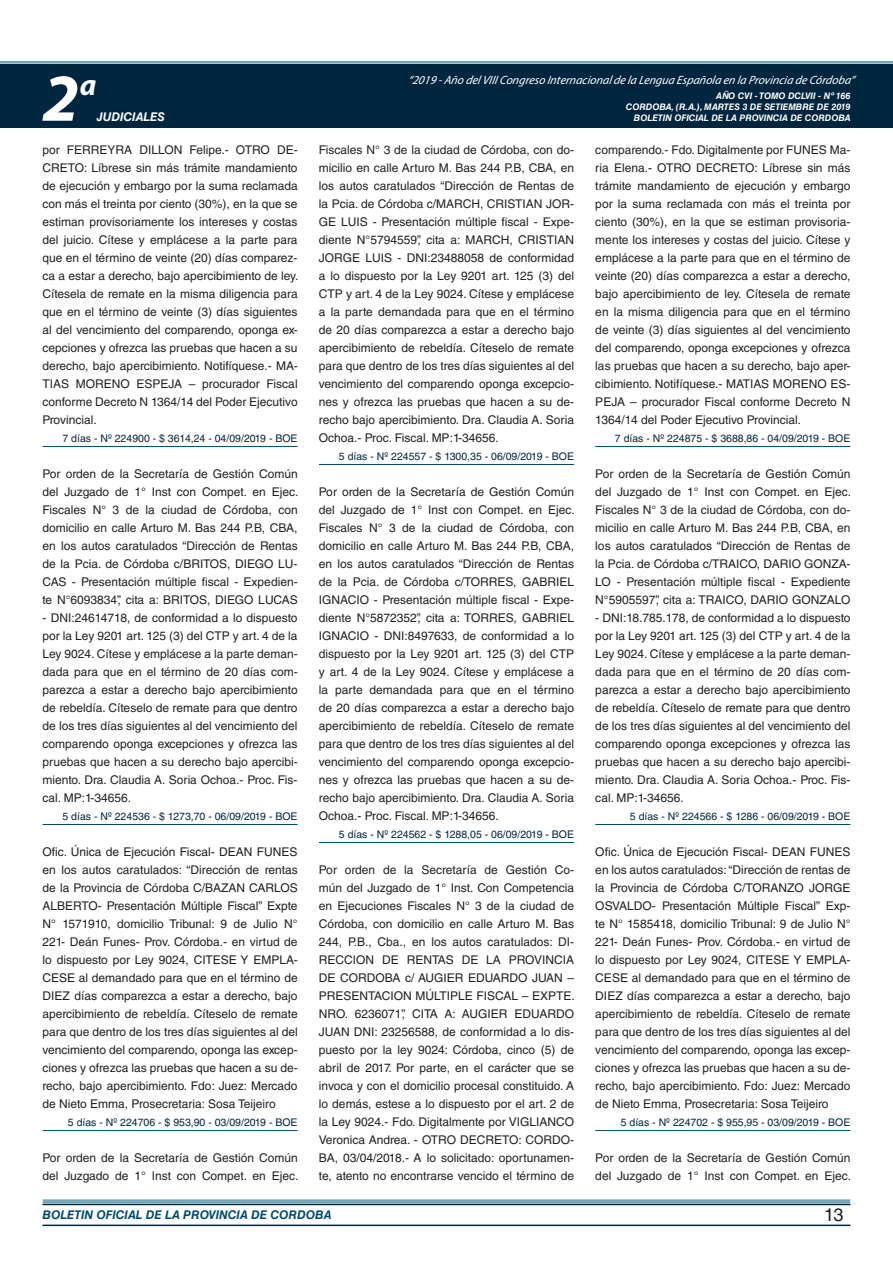
<style>
.page{position:relative;width:893px;height:1263px;background:#fff}
.page>*{position:absolute;margin:0;border:0;box-sizing:border-box;transform-origin:0 0}
.t1{font:italic 700 67.5px "Myriad Pro";color:#fff}
.t2{font:italic 700 30px "Myriad Pro";color:#fff}
.t3{font:18px "Helvetica LT Std";color:#231f20}
.t4{font:12px/18px "Helvetica LT Std";color:#231f20;text-align:justify}
.t5{font:italic 12px "Myriad Pro";color:#fff}
.t6{font:italic 700 12px "Helvetica LT Std";color:#004b6c}
.t7{font:italic 700 12px "Helvetica LT Std";color:#fff}
.t8{font:10.5px "Helvetica LT Std";color:#00263f}
.t9{font:italic 700 9px/10.8px "Helvetica LT Std";color:#fff;text-align:right}
</style>
<div class="page">
<div style="left:0;top:61px;width:893px;height:6px;background:#fff;opacity:.75"></div>
<div style="left:0;top:64px;width:893px;height:64px;background:#00263f"></div>
<hr style="left:43px;top:1224px;width:807px;height:2px;background:#00263f">
<div style="left:42px;top:1198px;width:809px;height:8px;background:#fff;opacity:.75"></div>
<hr style="left:43px;top:446px;width:255px;height:1px;background:#004b6c">
<hr style="left:43px;top:824px;width:255px;height:1px;background:#004b6c">
<hr style="left:43px;top:1130px;width:255px;height:1px;background:#004b6c">
<hr style="left:319px;top:464px;width:255px;height:1px;background:#004b6c">
<hr style="left:319px;top:842px;width:255px;height:1px;background:#004b6c">
<hr style="left:595px;top:446px;width:255px;height:1px;background:#004b6c">
<hr style="left:595px;top:824px;width:255px;height:1px;background:#004b6c">
<hr style="left:595px;top:1130px;width:255px;height:1px;background:#004b6c">
<h2 class="t2" style="left:80px;top:66px;width:18px">a</h2>
<p class="t5" style="left:408px;top:72px;width:448px">“2019 -Año delVIIICongreso Internacionalde la Lengua Esp añola en la Provincia de Córdoba”</p>
<h1 class="t1" style="left:43px;top:54px;width:38px">2</h1>
<p class="t9" style="left:626px;top:91px;width:226px">AÑO CVI - TOMO DCLVII - Nº 166<br>CORDOBA, (R.A.), MARTES 3 DE SETIEMBRE DE 2019</p>
<p class="t7" style="left:97px;top:110px;width:70px">JUDICIALES</p>
<p class="t9" style="left:634px;top:112px;width:218px">BOLETIN OFICIAL DE LA PROVINCIA DE CORDOBA</p>
<p class="t4" style="left:43px;top:141px;width:257px">por FERREYRA DILLON Felipe.- OTRO DE-CRETO: Líbrese sin más trámite mandamiento de ejecución y embargo por la suma reclamada con más el treinta por ciento (30%), en la que se estiman provisoriamente los intereses y costas del juicio. Cítese y emplácese a la parte para que en el término de veinte (20) días comparez&shy;ca a estar a derecho, bajo apercibimiento de ley.<br>Cítesela de remate en la misma diligencia para que en el término de veinte (3) días siguientes al del vencimiento del comparendo, oponga ex&shy;cepciones y ofrezca las pruebas que hacen a su derecho, bajo apercibimiento. Notifíquese.- MA-TIAS MORENO ESPEJA – procurador Fiscal conforme Decreto N 1364/14 del Poder Ejecutivo Provincial.</p>
<p class="t8" style="left:63px;top:432px;width:237px">7 días - Nº 224900 - $ 3614,24 - 04/09/2019 - BOE</p>
<p class="t4" style="left:43px;top:465px;width:257px">Por orden de la Secretaría de Gestión Común del Juzgado de 1° Inst con Compet. en Ejec.<br>Fiscales N° 3 de la ciudad de Córdoba, con domicilio en calle Arturo M. Bas 244 P.B, CBA, en los autos caratulados “Dirección de Rentas de la Pcia. de Córdoba c/BRITOS, DIEGO LU-CAS - Presentación múltiple fiscal - Expedien&shy;te N°6093834”, cita a: BRITOS, DIEGO LUCAS</p>
<p class="t4" style="left:43px;top:609px;width:257px">- DNI:24614718, de conformidad a lo dispuesto por la Ley 9201 art. 125 (3) del CTP y art. 4 de la Ley 9024. Cítese y emplácese a la parte deman&shy;dada para que en el término de 20 días com&shy;parezca a estar a derecho bajo apercibimiento de rebeldía. Cíteselo de remate para que dentro de los tres días siguientes al del vencimiento del comparendo oponga excepciones y ofrezca las pruebas que hacen a su derecho bajo apercibi&shy;miento. Dra. Claudia A. Soria Ochoa.- Proc. Fis&shy;cal. MP:1-34656.</p>
<p class="t8" style="left:63px;top:810px;width:237px">5 días - Nº 224536 - $ 1273,70 - 06/09/2019 - BOE</p>
<p class="t4" style="left:43px;top:843px;width:257px">Ofic. Única de Ejecución Fiscal- DEAN FUNES en los autos caratulados: “Dirección de rentas de la Provincia de Córdoba C/BAZAN CARLOS ALBERTO- Presentación Múltiple Fiscal” Expte N° 1571910, domicilio Tribunal: 9 de Julio N° 221- Deán Funes- Prov. Córdoba.- en virtud de lo dispuesto por Ley 9024, CITESE Y EMPLA-CESE al demandado para que en el término de DIEZ días comparezca a estar a derecho, bajo apercibimiento de rebeldía. Cíteselo de remate para que dentro de los tres días siguientes al del vencimiento del comparendo, oponga las excep&shy;ciones y ofrezca las pruebas que hacen a su de&shy;recho, bajo apercibimiento. Fdo: Juez: Mercado de Nieto Emma, Prosecretaria: Sosa Teijeiro</p>
<p class="t8" style="left:68px;top:1116px;width:231px">5 días - Nº 224706 - $ 953,90 - 03/09/2019 - BOE</p>
<p class="t4" style="left:43px;top:1149px;width:257px">Por orden de la Secretaría de Gestión Común del Juzgado de 1° Inst con Compet. en Ejec.</p>
<p class="t4" style="left:319px;top:141px;width:257px">Fiscales N° 3 de la ciudad de Córdoba, con do&shy;micilio en calle Arturo M. Bas 244 P.B, CBA, en los autos caratulados “Dirección de Rentas de la Pcia. de Córdoba c/MARCH, CRISTIAN JOR-GE LUIS - Presentación múltiple fiscal - Expe&shy;diente N°5794559”, cita a: MARCH, CRISTIAN JORGE LUIS - DNI:23488058 de conformidad a lo dispuesto por la Ley 9201 art. 125 (3) del CTP y art. 4 de la Ley 9024. Cítese y emplácese a la parte demandada para que en el término de 20 días comparezca a estar a derecho bajo apercibimiento de rebeldía. Cíteselo de remate para que dentro de los tres días siguientes al del vencimiento del comparendo oponga excepcio&shy;nes y ofrezca las pruebas que hacen a su de&shy;recho bajo apercibimiento. Dra. Claudia A. Soria Ochoa.- Proc. Fiscal. MP:1-34656.</p>
<p class="t8" style="left:339px;top:450px;width:237px">5 días - Nº 224557 - $ 1300,35 - 06/09/2019 - BOE</p>
<p class="t4" style="left:319px;top:483px;width:257px">Por orden de la Secretaría de Gestión Común del Juzgado de 1° Inst con Compet. en Ejec.<br>Fiscales N° 3 de la ciudad de Córdoba, con domicilio en calle Arturo M. Bas 244 P.B, CBA, en los autos caratulados “Dirección de Rentas de la Pcia. de Córdoba c/TORRES, GABRIEL IGNACIO - Presentación múltiple fiscal - Expe&shy;diente N°5872352”, cita a: TORRES, GABRIEL IGNACIO - DNI:8497633, de conformidad a lo dispuesto por la Ley 9201 art. 125 (3) del CTP y art. 4 de la Ley 9024. Cítese y emplácese a la parte demandada para que en el término de 20 días comparezca a estar a derecho bajo apercibimiento de rebeldía. Cíteselo de remate para que dentro de los tres días siguientes al del vencimiento del comparendo oponga excepcio&shy;nes y ofrezca las pruebas que hacen a su de&shy;recho bajo apercibimiento. Dra. Claudia A. Soria Ochoa.- Proc. Fiscal. MP:1-34656.</p>
<p class="t8" style="left:339px;top:828px;width:237px">5 días - Nº 224562 - $ 1288,05 - 06/09/2019 - BOE</p>
<p class="t4" style="left:319px;top:861px;width:257px">Por orden de la Secretaría de Gestión Co&shy;mún del Juzgado de 1° Inst. Con Competencia en Ejecuciones Fiscales N° 3 de la ciudad de Córdoba, con domicilio en calle Arturo M. Bas 244, P.B., Cba., en los autos caratulados: DI-RECCION DE RENTAS DE LA PROVINCIA DE CORDOBA c/ AUGIER EDUARDO JUAN – PRESENTACION MÚLTIPLE FISCAL – EXPTE.<br>NRO. 6236071”, CITA A: AUGIER EDUARDO JUAN DNI: 23256588, de conformidad a lo dis&shy;puesto por la ley 9024: Córdoba, cinco (5) de abril de 2017. Por parte, en el carácter que se invoca y con el domicilio procesal constituido. A lo demás, estese a lo dispuesto por el art. 2 de la Ley 9024.- Fdo. Digitalmente por VIGLIANCO Veronica Andrea. - OTRO DECRETO: CORDO-BA, 03/04/2018.- A lo solicitado: oportunamen&shy;te, atento no encontrarse vencido el término de</p>
<p class="t4" style="left:595px;top:141px;width:257px">comparendo.- Fdo. Digitalmente por FUNES Ma&shy;ria Elena.- OTRO DECRETO: Líbrese sin más trámite mandamiento de ejecución y embargo por la suma reclamada con más el treinta por ciento (30%), en la que se estiman provisoria&shy;mente los intereses y costas del juicio. Cítese y emplácese a la parte para que en el término de veinte (20) días comparezca a estar a derecho, bajo apercibimiento de ley. Cítesela de remate en la misma diligencia para que en el término de veinte (3) días siguientes al del vencimiento del comparendo, oponga excepciones y ofrezca las pruebas que hacen a su derecho, bajo aper&shy;cibimiento. Notifíquese.- MATIAS MORENO ES-PEJA – procurador Fiscal conforme Decreto N 1364/14 del Poder Ejecutivo Provincial.</p>
<p class="t8" style="left:615px;top:432px;width:237px">7 días - Nº 224875 - $ 3688,86 - 04/09/2019 - BOE</p>
<p class="t4" style="left:595px;top:465px;width:257px">Por orden de la Secretaría de Gestión Común del Juzgado de 1° Inst con Compet. en Ejec.<br>Fiscales N° 3 de la ciudad de Córdoba, con do&shy;micilio en calle Arturo M. Bas 244 P.B, CBA, en los autos caratulados “Dirección de Rentas de la Pcia. de Córdoba c/TRAICO, DARIO GONZA-LO - Presentación múltiple fiscal - Expediente N°5905597”, cita a: TRAICO, DARIO GONZALO</p>
<p class="t4" style="left:595px;top:609px;width:257px">- DNI:18.785.178, de conformidad a lo dispuesto por la Ley 9201 art. 125 (3) del CTP y art. 4 de la Ley 9024. Cítese y emplácese a la parte deman&shy;dada para que en el término de 20 días com&shy;parezca a estar a derecho bajo apercibimiento de rebeldía. Cíteselo de remate para que dentro de los tres días siguientes al del vencimiento del comparendo oponga excepciones y ofrezca las pruebas que hacen a su derecho bajo apercibi&shy;miento. Dra. Claudia A. Soria Ochoa.- Proc. Fis&shy;cal. MP:1-34656.</p>
<p class="t8" style="left:630px;top:810px;width:222px">5 días - Nº 224566 - $ 1286 - 06/09/2019 - BOE</p>
<p class="t4" style="left:595px;top:843px;width:257px">Ofic. Única de Ejecución Fiscal- DEAN FUNES en los autos caratulados: “Dirección de rentas de la Provincia de Córdoba C/TORANZO JORGE OSVALDO- Presentación Múltiple Fiscal” Exp&shy;te N° 1585418, domicilio Tribunal: 9 de Julio N° 221- Deán Funes- Prov. Córdoba.- en virtud de lo dispuesto por Ley 9024, CITESE Y EMPLA-CESE al demandado para que en el término de DIEZ días comparezca a estar a derecho, bajo apercibimiento de rebeldía. Cíteselo de remate para que dentro de los tres días siguientes al del vencimiento del comparendo, oponga las excep&shy;ciones y ofrezca las pruebas que hacen a su de&shy;recho, bajo apercibimiento. Fdo: Juez: Mercado de Nieto Emma, Prosecretaria: Sosa Teijeiro</p>
<p class="t8" style="left:621px;top:1116px;width:231px">5 días - Nº 224702 - $ 955,95 - 03/09/2019 - BOE</p>
<p class="t4" style="left:595px;top:1149px;width:257px">Por orden de la Secretaría de Gestión Común del Juzgado de 1° Inst con Compet. en Ejec.</p>
<p class="t6" style="left:43px;top:1208px;width:290px">BOLETIN OFICIAL DE LA PROVINCIA DE CORDOBA</p>
<h3 class="t3" style="left:824px;top:1204px;width:21px">13</h3>
</div>
